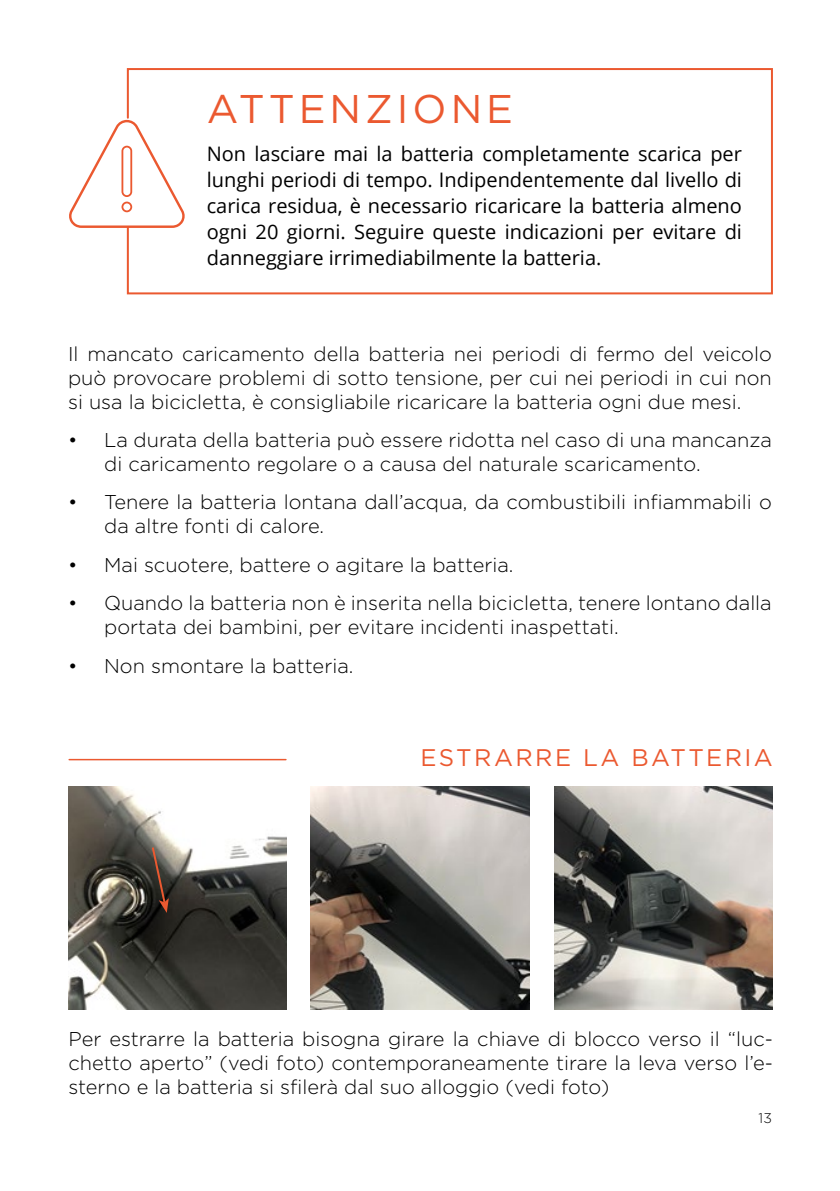
<style>
.page{position:relative;width:840px;height:1191px;background:#fff}
.page>*{position:absolute;margin:0;border:0;box-sizing:border-box;transform-origin:0 0}
.t1{font:40px "Gotham";letter-spacing:.1em;color:#eb5930}
.t2{font:24px "Gotham";letter-spacing:.1em;color:#eb5930}
.t3{font:300 20px/24px "Gotham";color:#000}
.t4{font:20px/26px "Open Sans";color:#000;text-align:justify}
.t5{font:300 14px "Gotham";color:#000}
</style>
<div class="page">
<hr style="left:69px;top:759px;width:217px;height:1px;background:#eb5930">
<img style="left:68px;top:787px;width:218px;height:222px">
<img style="left:310px;top:787px;width:219px;height:222px">
<img style="left:554px;top:787px;width:218px;height:222px">
<svg style="left:150px;top:845px;width:19px;height:68px"></svg>
<svg style="left:126px;top:68px;width:647px;height:227px"></svg>
<svg style="left:69px;top:120px;width:116px;height:108px"></svg>
<h1 class="t1" style="left:207px;top:83px;width:307px">ATTENZIONE</h1>
<p class="t4" style="left:207px;top:140px;width:536px">Non lasciare mai la batteria completamente scarica per lunghi periodi di tempo. Indipendentemente dal livello di carica residua, è necessario ricaricare la batteria almeno ogni 20 giorni. Seguire queste indicazioni per evitare di danneggiare irrimediabilmente la batteria.</p>
<p class="t3" style="left:68px;top:341px;width:705px;text-align:justify">Il mancato caricamento della batteria nei periodi di fermo del veicolo può provocare problemi di sotto tensione, per cui nei periodi in cui non si usa la bicicletta, è consigliabile ricaricare la batteria ogni due mesi.</p>
<p class="t3" style="left:104px;top:427px;width:669px;text-indent:-36px">• La durata della batteria può essere ridotta nel caso di una mancanza di caricamento regolare o a causa del naturale scaricamento.</p>
<p class="t3" style="left:104px;top:490px;width:669px;text-indent:-36px">• Tenere la batteria lontana dall’acqua, da combustibili infiammabili o da altre fonti di calore.</p>
<p class="t3" style="left:68px;top:552px;width:446px">• Mai scuotere, battere o agitare la batteria.</p>
<p class="t3" style="left:104px;top:590px;width:668px;text-indent:-36px">• Quando la batteria non è inserita nella bicicletta, tenere lontano dalla portata dei bambini, per evitare incidenti inaspettati.</p>
<p class="t3" style="left:68px;top:653px;width:287px">• Non smontare la batteria.</p>
<p class="t2" style="left:420px;top:742px;width:354px">ESTRARRE LA BATTERIA</p>
<p class="t3" style="left:68px;top:1026px;width:705px;text-align:justify">Per estrarre la batteria bisogna girare la chiave di blocco verso il “luc&shy;chetto aperto” (vedi foto) contemporaneamente tirare la leva verso l’e&shy;sterno e la batteria si sfilerà dal suo alloggio (vedi foto)</p>
<p class="t5" style="left:758px;top:1109px;width:15px">13</p>
</div>
